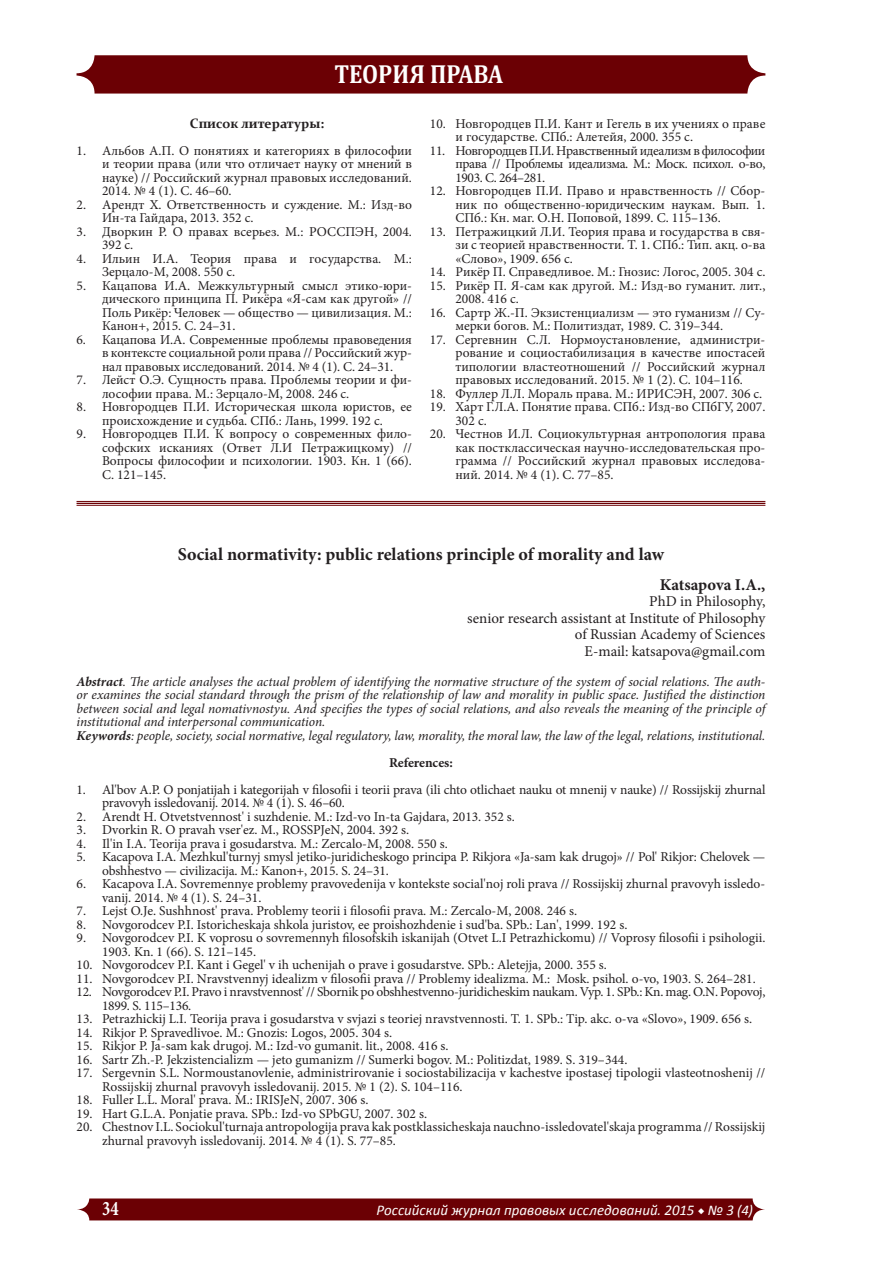
<style>
.page{position:relative;width:893px;height:1263px;background:#fff}
.page>*{position:absolute;margin:0;border:0;box-sizing:border-box;transform-origin:0 0}
.t1{font:700 26.25px "Cambria";color:#fff;scale:.88 1}
.t2{font:700 20.7px "Minion Pro";color:#fff;scale:.8 1}
.heading_2{font:700 18px "Minion Pro";color:#231f20}
.t3{font:700 16.5px "Minion Pro";color:#231f20}
.t4{font:15px/16.5px "Minion Pro";letter-spacing:-.005em;color:#231f20;text-align:right}
.t5{font:italic 14.85px "Calibri";letter-spacing:.005em;color:#fff}
.t6{font:13.5px/13.5px "Minion Pro";color:#231f20}
.t7{font:italic 13.5px/13.5px "Minion Pro";letter-spacing:-.01em;color:#231f20;text-align:justify}
.t8{font:13.5px/13.5px "Minion Pro";letter-spacing:-.02em;color:#231f20}
.t9{font:700 13.5px "Constantia";color:#231f20}
.t10{font:700 13.5px "Minion Pro";letter-spacing:-.005em;color:#231f20}
.s1{font-weight:700}
.s2{font-family:"Minion Pro";font-weight:700;font-style:normal}
</style>
<div class="page">
<svg style="left:77px;top:1198px;width:688px;height:22px;background:#720c10"></svg>
<div style="left:77px;top:55px;width:688px;height:39px;background:#6b0004;border-radius:18px"></div>
<hr style="left:77px;top:505px;width:688px;height:1px;background:#6b0004">
<hr style="left:77px;top:503px;width:688px;height:1px;background:#6b0004">
<hr style="left:77px;top:501px;width:688px;height:1px;background:#6b0004">
<h1 class="t1" style="left:334px;top:55px;width:193px">ТЕОРИЯ ПРАВА</h1>
<p class="t9" style="left:190px;top:114px;width:136px">Список литературы:</p>
<p class="t6" style="left:102px;top:144px;width:311px;text-align:justify;text-indent:-26px">1. Альбов А.П. O понятиях и категориях в философии и теории права (или что отличает науку от мнений в науке) // Российский журнал правовых исследований.<br>2014. № 4 (1). С. 46–60.</p>
<p class="t6" style="left:102px;top:198px;width:311px;text-indent:-26px">2. Арендт Х. Ответственность и суждение. М.: Изд-во<br>Ин-та Гайдара, 2013. 352 с.</p>
<p class="t6" style="left:102px;top:225px;width:311px;text-indent:-26px">3. Дворкин Р. О правах всерьез. М.: РОССПЭН, 2004.<br>392 с.</p>
<p class="t6" style="left:102px;top:252px;width:311px;text-indent:-26px">4. Ильин И.А. Теория права и государства. М.:<br>Зерцало-М, 2008. 550 с.</p>
<p class="t6" style="left:102px;top:279px;width:311px;text-align:justify;text-indent:-26px">5. Кацапова И.А. Межкультурный смысл этико-юри&shy;дического принципа П. Рикёра «Я-сам как другой» // Поль Рикёр: Человек — общество — цивилизация. М.:<br>Канон+, 2015. С. 24–31.</p>
<p class="t6" style="left:102px;top:333px;width:311px;text-align:justify;text-indent:-26px">6. Кацапова И.А. Современные проблемы правоведения в контексте социальной роли права // Российский жур&shy;нал правовых исследований. 2014. № 4 (1). С. 24–31.</p>
<p class="t6" style="left:102px;top:373px;width:311px;text-indent:-26px">7. Лейст О.Э. Сущность права. Проблемы теории и фи&shy;лософии права. М.: Зерцало-М, 2008. 246 с.</p>
<p class="t6" style="left:77px;top:400px;width:337px;text-align:center">8. Новгородцев П.И. Историческая школа юристов, ее происхождение и судьба. СПб.: Лань, 1999. 192 с.</p>
<p class="t6" style="left:102px;top:427px;width:311px;text-align:justify;text-indent:-26px">9. Новгородцев П.И. К вопросу о современных фило&shy;софских исканиях (Ответ Л.И Петражицкому) // Вопросы философии и психологии. 1903. Кн. 1 (66).<br>С. 121–145.</p>
<p class="t6" style="left:455px;top:117px;width:311px;text-indent:-26px">10. Новгородцев П.И. Кант и Гегель в их учениях о праве и государстве. СПб.: Алетейя, 2000. 355 с.</p>
<p class="t6" style="left:455px;top:144px;width:311px;text-align:justify;text-indent:-26px">11. Новгородцев П.И. Нравственный идеализм в философии права // Проблемы идеализма. М.: Моск. психол. о-во, 1903. С. 264–281.</p>
<p class="t6" style="left:455px;top:184px;width:311px;text-align:justify;text-indent:-26px">12. Новгородцев П.И. Право и нравственность // Сбор&shy;ник по общественно-юридическим наукам. Вып. 1.<br>СПб.: Кн. маг. О.Н. Поповой, 1899. С. 115–136.</p>
<p class="t6" style="left:455px;top:225px;width:311px;text-align:justify;text-indent:-26px">13. Петражицкий Л.И. Теория права и государства в свя&shy;зи с теорией нравственности. Т. 1. СПб.: Тип. акц. о-ва «Слово», 1909. 656 с.</p>
<p class="t6" style="left:430px;top:265px;width:337px">14. Рикёр П. Справедливое. М.: Гнозис: Логос, 2005. 304 с.</p>
<p class="t6" style="left:455px;top:279px;width:311px;text-indent:-26px">15. Рикёр П. Я-сам как другой. М.: Изд-во гуманит. лит.,<br>2008. 416 с.</p>
<p class="t6" style="left:455px;top:306px;width:311px;text-indent:-26px">16. Сартр Ж.-П. Экзистенциализм — это гуманизм // Су&shy;мерки богов. М.: Политиздат, 1989. С. 319–344.</p>
<p class="t6" style="left:455px;top:333px;width:311px;text-align:justify;text-indent:-26px">17. Сергевнин С.Л. Нормоустановление, администри&shy;рование и социостабилизация в качестве ипостасей типологии властеотношений // Российский журнал правовых исследований. 2015. № 1 (2). С. 104–116.</p>
<p class="t6" style="left:430px;top:387px;width:334px">18. Фуллер Л.Л. Мораль права. М.: ИРИСЭН, 2007. 306 с.</p>
<p class="t6" style="left:455px;top:400px;width:311px;text-indent:-26px">19. Харт Г.Л.А. Понятие права. СПб.: Изд-во СПбГУ, 2007.<br>302 с.</p>
<p class="t6" style="left:455px;top:427px;width:311px;text-align:justify;text-indent:-26px">20. Честнов И.Л. Социокультурная антропология права как постклассическая научно-исследовательская про&shy;грамма // Российский журнал правовых исследова&shy;ний. 2014. № 4 (1). С. 77–85.</p>
<p class="heading_2" style="left:178px;top:541px;width:488px">Social normativity: public relations principle of morality and law</p>
<p class="t3" style="left:660px;top:573px;width:107px">Katsapova I.A.,</p>
<p class="t4" style="left:649px;top:593px;width:118px">PhD in Philosophy,</p>
<p class="t4" style="left:467px;top:610px;width:300px">senior research assistant at Institute of Philosophy of Russian Academy of Sciences</p>
<p class="t4" style="left:585px;top:643px;width:182px">E-mail: katsapova@gmail.com</p>
<p class="t7" style="left:77px;top:674px;width:690px"><span class="s1">Abstract</span>. The article analyses the actual problem of identifying the normative structure of the system of social relations. The auth&shy;or examines the social standard through the prism of the relationship of law and morality in public space. Justified the distinction between social and legal nomativnostyu. And specifies the types of social relations, and also reveals the meaning of the principle of institutional and interpersonal communication.</p>
<p class="t7" style="left:77px;top:728px;width:690px"><span class="s1">Keywords</span>: people, society, social normative, legal regulatory, law, morality, the moral law, the law of the legal, relations, institutional.</p>
<p class="t10" style="left:389px;top:753px;width:65px">References:</p>
<p class="t6" style="left:102px;top:783px;width:665px;text-indent:-26px">1. Al'bov A.P. O ponjatijah i kategorijah v filosofii i teorii prava (ili chto otlichaet nauku ot mnenij v nauke) // Rossijskij zhurnal pravovyh issledovanij. 2014. № 4 (1). S. 46–60.</p>
<p class="t6" style="left:77px;top:810px;width:440px">2. Arendt H. Otvetstvennost' i suzhdenie. M.: Izd-vo In-ta Gajdara, 2013. 352 s.</p>
<p class="t6" style="left:77px;top:823px;width:334px">3. Dvorkin R. O pravah vser'ez. M., ROSSPJeN, 2004. 392 s.</p>
<p class="t6" style="left:77px;top:837px;width:373px">4. Il'in I.A. Teorija prava i gosudarstva. M.: Zercalo-M, 2008. 550 s.</p>
<p class="t6" style="left:102px;top:850px;width:665px;text-indent:-26px">5. Kacapova I.A. Mezhkul'turnyj smysl jetiko-juridicheskogo principa P. Rikjora «Ja-sam kak drugoj» // Pol' Rikjor: Chelovek — obshhestvo — civilizacija. M.: Kanon+, 2015. S. 24–31.</p>
<p class="t6" style="left:102px;top:877px;width:665px;text-indent:-26px">6. Kacapova I.A. Sovremennye problemy pravovedenija v kontekste social'noj roli prava // Rossijskij zhurnal pravovyh issledo&shy;vanij. 2014. № 4 (1). S. 24–31.</p>
<p class="t6" style="left:77px;top:904px;width:502px">7. Lejst O.Je. Sushhnost' prava. Problemy teorii i filosofii prava. M.: Zercalo-M, 2008. 246 s.</p>
<p class="t6" style="left:77px;top:918px;width:552px">8. Novgorodcev P.I. Istoricheskaja shkola juristov, ee proishozhdenie i sud'ba. SPb.: Lan', 1999. 192 s.</p>
<p class="t6" style="left:102px;top:931px;width:665px;text-indent:-26px">9. Novgorodcev P.I. K voprosu o sovremennyh filosofskih iskanijah (Otvet L.I Petrazhickomu) // Voprosy filosofii i psihologii.<br>1903. Kn. 1 (66). S. 121–145.</p>
<p class="t6" style="left:77px;top:958px;width:532px">10. Novgorodcev P.I. Kant i Gegel' v ih uchenijah o prave i gosudarstve. SPb.: Aletejja, 2000. 355 s.</p>
<p class="t6" style="left:77px;top:972px;width:681px">11. Novgorodcev P.I. Nravstvennyj idealizm v filosofii prava // Problemy idealizma. M.: Mosk. psihol. o-vo, 1903. S. 264–281.</p>
<p class="t8" style="left:102px;top:985px;width:665px;text-indent:-26px">12. Novgorodcev P.I. Pravo i nravstvennost' // Sbornik po obshhestvenno-juridicheskim naukam. Vyp. 1. SPb.: Kn. mag. O.N. Popovoj,<br>1899. S. 115–136.</p>
<p class="t6" style="left:77px;top:1012px;width:677px">13. Petrazhickij L.I. Teorija prava i gosudarstva v svjazi s teoriej nravstvennosti. T. 1. SPb.: Tip. akc. o-va «Slovo», 1909. 656 s.</p>
<p class="t6" style="left:77px;top:1026px;width:317px">14. Rikjor P. Spravedlivoe. M.: Gnozis: Logos, 2005. 304 s.</p>
<p class="t6" style="left:77px;top:1039px;width:374px">15. Rikjor P. Ja-sam kak drugoj. M.: Izd-vo gumanit. lit., 2008. 416 s.</p>
<p class="t6" style="left:77px;top:1053px;width:552px">16. Sartr Zh.-P. Jekzistencializm — jeto gumanizm // Sumerki bogov. M.: Politizdat, 1989. S. 319–344.</p>
<p class="t6" style="left:102px;top:1066px;width:665px;text-indent:-26px">17. Sergevnin S.L. Normoustanovlenie, administrirovanie i sociostabilizacija v kachestve ipostasej tipologii vlasteotnoshenij //<br>Rossijskij zhurnal pravovyh issledovanij. 2015. № 1 (2). S. 104–116.</p>
<p class="t6" style="left:77px;top:1093px;width:293px">18. Fuller L.L. Moral' prava. M.: IRISJeN, 2007. 306 s.</p>
<p class="t6" style="left:77px;top:1107px;width:352px">19. Hart G.L.A. Ponjatie prava. SPb.: Izd-vo SPbGU, 2007. 302 s.</p>
<p class="t6" style="left:102px;top:1120px;width:665px;text-indent:-26px">20. Chestnov I.L. Sociokul'turnaja antropologija prava kak postklassicheskaja nauchno-issledovatel'skaja programma // Rossijskij zhurnal pravovyh issledovanij. 2014. № 4 (1). S. 77–85.</p>
<h2 class="t2" style="left:102px;top:1194px;width:22px">34</h2>
<p class="t5" style="left:377px;top:1200px;width:378px">Российский журнал правовых исследований. 2015 <span class="s2">◆</span> № 3 (4)</p>
</div>
